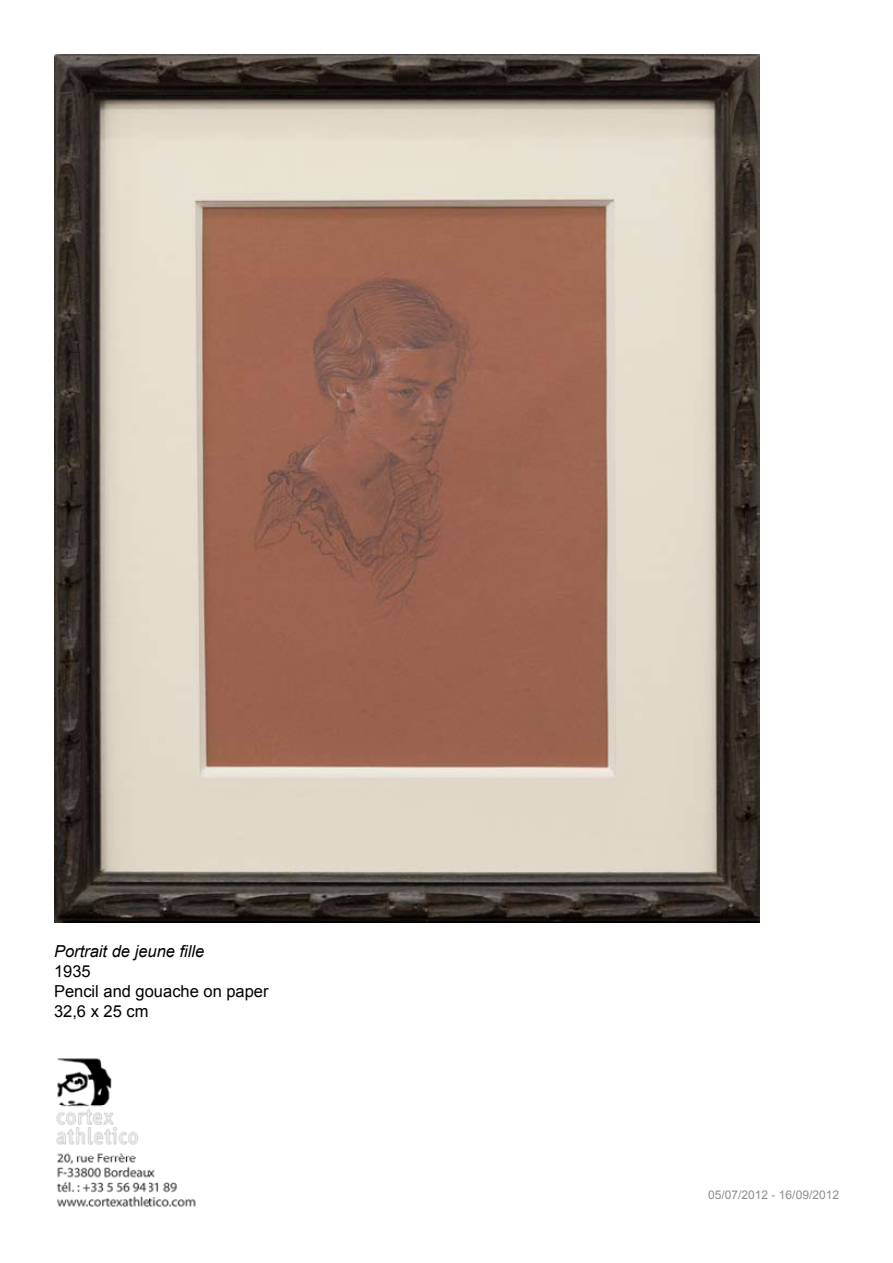
<style>
.page{position:relative;width:893px;height:1263px;background:#fff}
.page>*{position:absolute;margin:0;border:0;box-sizing:border-box;transform-origin:0 0}
.t1{font:16.5px/19.8px "Arial";color:#000}
.t2{font:italic 16.5px "Arial";color:#000}
.t3{font:12px "Arial";color:#8b8d8f}
</style>
<div class="page">
<img style="left:56px;top:1058px;width:140px;height:149px">
<img style="left:54px;top:54px;width:705px;height:869px">
<p class="t2" style="left:54px;top:941px;width:152px">Portrait de jeune fille</p>
<p class="t1" style="left:54px;top:962px;width:216px">1935<br>Pencil and gouache on paper<br>32,6 x 25 cm</p>
<p class="t3" style="left:708px;top:1187px;width:132px">05/07/2012 - 16/09/2012</p>
</div>
